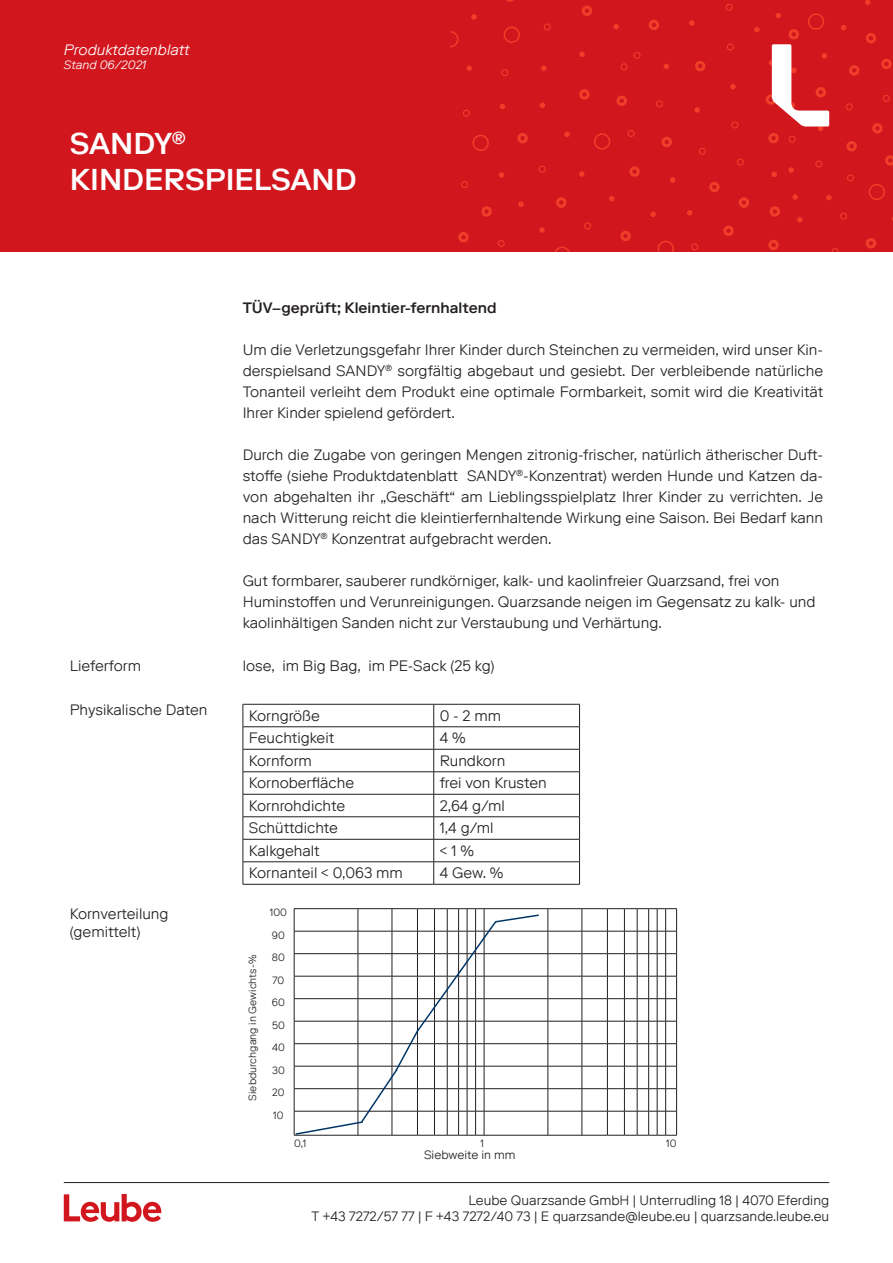
<style>
.page{position:relative;width:893px;height:1263px;background:#fff}
.page>*{position:absolute;margin:0;border:0;box-sizing:border-box;transform-origin:0 0}
.t1{font:500 30px/36px "Riforma LLTT";color:#fff}
.t2{font:300 15px/21px "Riforma LLTT";color:#231f20;text-align:justify}
.t3{font:500 15px "Riforma LLTT";color:#231f20}
.t4{font:italic 300 15px "Riforma LLTT";color:#fff}
.t5{font:300 13.5px/16.2px "Riforma LLTT";color:#231f20;text-align:right}
.t6{font:300 12px "Riforma LLTT";color:#231f20}
.t7{font:italic 300 12px "Riforma LLTT";color:#fff}
.t8{font:300 10.5px/22.5px "Riforma LLTT";color:#231f20}
</style>
<div class="page">
<div style="left:0;top:0;width:893px;height:252px;background:#d2161e"></div>
<svg style="left:772px;top:44px;width:57px;height:82px"></svg>
<svg style="left:64px;top:1194px;width:97px;height:28px"></svg>
<hr style="left:64px;top:1182px;width:765px;height:1px;background:#231f20">
<hr style="left:243px;top:704px;width:191px;height:1px;background:#231f20">
<hr style="left:434px;top:704px;width:146px;height:1px;background:#231f20">
<hr style="left:243px;top:726px;width:191px;height:1px;background:#231f20">
<hr style="left:434px;top:726px;width:146px;height:1px;background:#231f20">
<hr style="left:243px;top:749px;width:191px;height:1px;background:#231f20">
<hr style="left:434px;top:749px;width:146px;height:1px;background:#231f20">
<hr style="left:243px;top:771px;width:191px;height:1px;background:#231f20">
<hr style="left:434px;top:771px;width:146px;height:1px;background:#231f20">
<hr style="left:243px;top:794px;width:191px;height:1px;background:#231f20">
<hr style="left:434px;top:794px;width:146px;height:1px;background:#231f20">
<hr style="left:243px;top:816px;width:191px;height:1px;background:#231f20">
<hr style="left:434px;top:816px;width:146px;height:1px;background:#231f20">
<hr style="left:243px;top:839px;width:191px;height:1px;background:#231f20">
<hr style="left:434px;top:839px;width:146px;height:1px;background:#231f20">
<hr style="left:243px;top:861px;width:191px;height:1px;background:#231f20">
<svg style="left:243px;top:704px;width:1px;height:180px"></svg>
<hr style="left:434px;top:861px;width:146px;height:1px;background:#231f20">
<svg style="left:433px;top:704px;width:1px;height:180px"></svg>
<svg style="left:579px;top:704px;width:1px;height:180px"></svg>
<hr style="left:243px;top:884px;width:191px;height:1px;background:#231f20">
<hr style="left:434px;top:884px;width:146px;height:1px;background:#231f20">
<hr style="left:484px;top:908px;width:64px;height:1px;background:#231f20">
<hr style="left:548px;top:908px;width:34px;height:1px;background:#231f20">
<hr style="left:484px;top:931px;width:64px;height:1px;background:#231f20">
<hr style="left:548px;top:931px;width:34px;height:1px;background:#231f20">
<hr style="left:484px;top:953px;width:64px;height:1px;background:#231f20">
<hr style="left:548px;top:953px;width:34px;height:1px;background:#231f20">
<hr style="left:484px;top:976px;width:64px;height:1px;background:#231f20">
<hr style="left:548px;top:976px;width:34px;height:1px;background:#231f20">
<hr style="left:484px;top:998px;width:64px;height:1px;background:#231f20">
<hr style="left:548px;top:998px;width:34px;height:1px;background:#231f20">
<hr style="left:484px;top:1021px;width:64px;height:1px;background:#231f20">
<hr style="left:548px;top:1021px;width:34px;height:1px;background:#231f20">
<hr style="left:484px;top:1043px;width:64px;height:1px;background:#231f20">
<hr style="left:548px;top:1043px;width:34px;height:1px;background:#231f20">
<hr style="left:484px;top:1066px;width:64px;height:1px;background:#231f20">
<hr style="left:548px;top:1066px;width:34px;height:1px;background:#231f20">
<hr style="left:484px;top:1088px;width:64px;height:1px;background:#231f20">
<hr style="left:548px;top:1088px;width:34px;height:1px;background:#231f20">
<hr style="left:484px;top:1111px;width:64px;height:1px;background:#231f20">
<hr style="left:548px;top:1111px;width:34px;height:1px;background:#231f20">
<svg style="left:548px;top:909px;width:1px;height:226px"></svg>
<hr style="left:484px;top:1135px;width:64px;height:1px;background:#231f20">
<hr style="left:548px;top:1135px;width:34px;height:1px;background:#231f20">
<svg style="left:582px;top:908px;width:95px;height:228px"></svg>
<svg style="left:294px;top:908px;width:246px;height:228px"></svg>
<p class="t4" style="left:64px;top:40px;width:127px">Produktdatenblatt</p>
<p class="t7" style="left:64px;top:57px;width:84px">Stand 06/2021</p>
<h1 class="t1" style="left:70px;top:125px;width:289px">SANDY<sup>®<br></sup>KINDERSPIELSAND</h1>
<p class="t3" style="left:243px;top:298px;width:255px">TÜV–geprüft; Kleintier-fernhaltend</p>
<p class="t2" style="left:243px;top:339px;width:582px">Um die Verletzungsgefahr Ihrer Kinder durch Steinchen zu vermeiden, wird unser Kin&shy;derspielsand SANDY<sup>®</sup> sorgfältig abgebaut und gesiebt. Der verbleibende natürliche Tonanteil verleiht dem Produkt eine optimale Formbarkeit, somit wird die Kreativität Ihrer Kinder spielend gefördert.</p>
<p class="t2" style="left:243px;top:444px;width:582px">Durch die Zugabe von geringen Mengen zitronig-frischer, natürlich ätherischer Duft&shy;stoffe (siehe Produktdatenblatt SANDY<sup>®</sup>-Konzentrat) werden Hunde und Katzen da&shy;von abgehalten ihr „Geschäft“ am Lieblingsspielplatz Ihrer Kinder zu verrichten. Je nach Witterung reicht die kleintierfernhaltende Wirkung eine Saison. Bei Bedarf kann das SANDY<sup>®</sup> Konzentrat aufgebracht werden.</p>
<p class="t2" style="left:243px;top:570px;width:574px;text-align:left">Gut formbarer, sauberer rundkörniger, kalk- und kaolinfreier Quarzsand, frei von<br>Huminstoffen und Verunreinigungen. Quarzsande neigen im Gegensatz zu kalk- und kaolinhältigen Sanden nicht zur Verstaubung und Verhärtung.</p>
<p class="t2" style="left:70px;top:655px;width:73px">Lieferform</p>
<p class="t2" style="left:243px;top:655px;width:253px">lose, im Big Bag, im PE-Sack (25 kg)</p>
<p class="t2" style="left:70px;top:699px;width:139px">Physikalische Daten</p>
<p class="t2" style="left:249px;top:705px;width:73px">Korngröße</p>
<p class="t2" style="left:440px;top:705px;width:63px">0 - 2 mm</p>
<p class="t2" style="left:249px;top:727px;width:87px">Feuchtigkeit</p>
<p class="t2" style="left:440px;top:727px;width:27px">4 %</p>
<p class="t2" style="left:249px;top:750px;width:65px">Kornform</p>
<p class="t2" style="left:440px;top:750px;width:67px">Rundkorn</p>
<p class="t2" style="left:249px;top:772px;width:107px">Kornoberfläche</p>
<p class="t2" style="left:440px;top:772px;width:109px">frei von Krusten</p>
<p class="t2" style="left:249px;top:795px;width:98px">Kornrohdichte</p>
<p class="t2" style="left:440px;top:795px;width:67px">2,64 g/ml</p>
<p class="t2" style="left:249px;top:817px;width:91px">Schüttdichte</p>
<p class="t2" style="left:440px;top:817px;width:55px">1,4 g/ml</p>
<p class="t2" style="left:249px;top:840px;width:72px">Kalkgehalt</p>
<p class="t2" style="left:440px;top:840px;width:36px">&lt; 1 %</p>
<p class="t2" style="left:249px;top:862px;width:156px">Kornanteil &lt; 0,063 mm</p>
<p class="t2" style="left:440px;top:862px;width:65px">4 Gew. %</p>
<p class="t2" style="left:70px;top:904px;width:100px;line-height:18px">Kornverteilung (gemittelt)</p>
<p class="t8" style="left:241px;top:1100px;width:147px;rotate:-90deg">Siebdurchgang in Gewichts-%</p>
<p class="t8" style="left:270px;top:901px;width:19px">100<br>90<br>80<br>70<br>60<br>50<br>40<br>30<br>20<br>10</p>
<p class="t8" style="left:294px;top:1132px;width:14px">0,1</p>
<p class="t8" style="left:480px;top:1132px;width:5px">1</p>
<p class="t8" style="left:666px;top:1132px;width:12px">10</p>
<p class="t6" style="left:424px;top:1148px;width:93px">Siebweite in mm</p>
<p class="t5" style="left:311px;top:1191px;width:519px">Leube Quarzsande GmbH | Unterrudling 18 | 4070 Eferding<br>T +43 7272/57 77 | F +43 7272/40 73 | E quarzsande@leube.eu | quarzsande.leube.eu</p>
</div>
